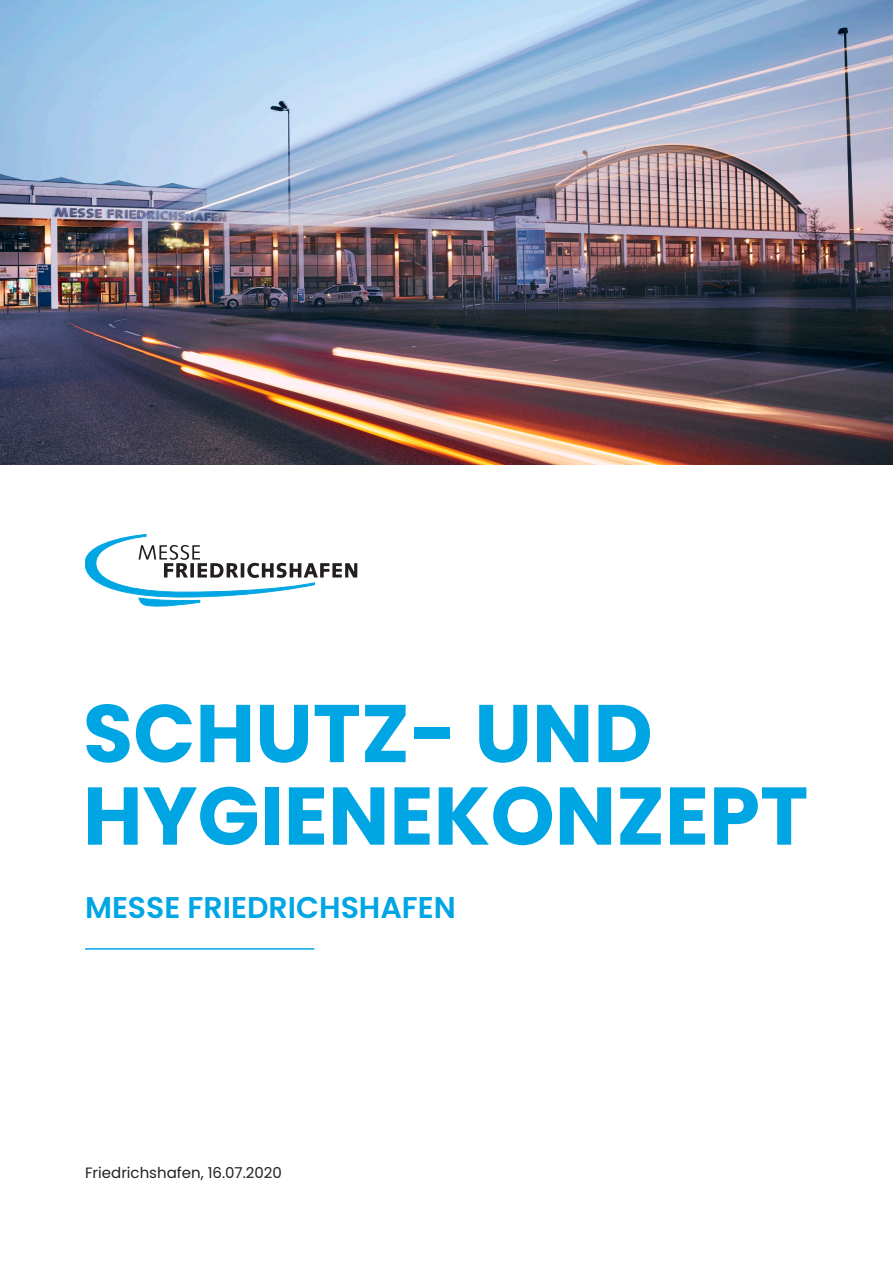
<style>
.page{position:relative;width:893px;height:1263px;background:#fff}
.page>*{position:absolute;margin:0;border:0;box-sizing:border-box;transform-origin:0 0}
.t1{font:700 81.75px "Poppins";color:#00a6e4}
.t2{font:600 30px "Poppins";color:#00a6e4}
.t3{font:15px "Poppins";color:#231f20}
</style>
<div class="page">
<img style="left:0;top:0;width:893px;height:464px">
<svg style="left:85px;top:534px;width:272px;height:72px"></svg>
<hr style="left:85px;top:948px;width:229px;height:2px;background:#00a6e4">
<p class="t1" style="left:83px;top:686px;width:571px">SCHUTZ- UND</p>
<p class="t1" style="left:83px;top:769px;width:727px">HYGIENEKONZEPT</p>
<p class="t2" style="left:85px;top:890px;width:372px">MESSE FRIEDRICHSHAFEN</p>
<p class="t3" style="left:85px;top:1164px;width:198px">Friedrichshafen, 16.07.2020</p>
</div>
